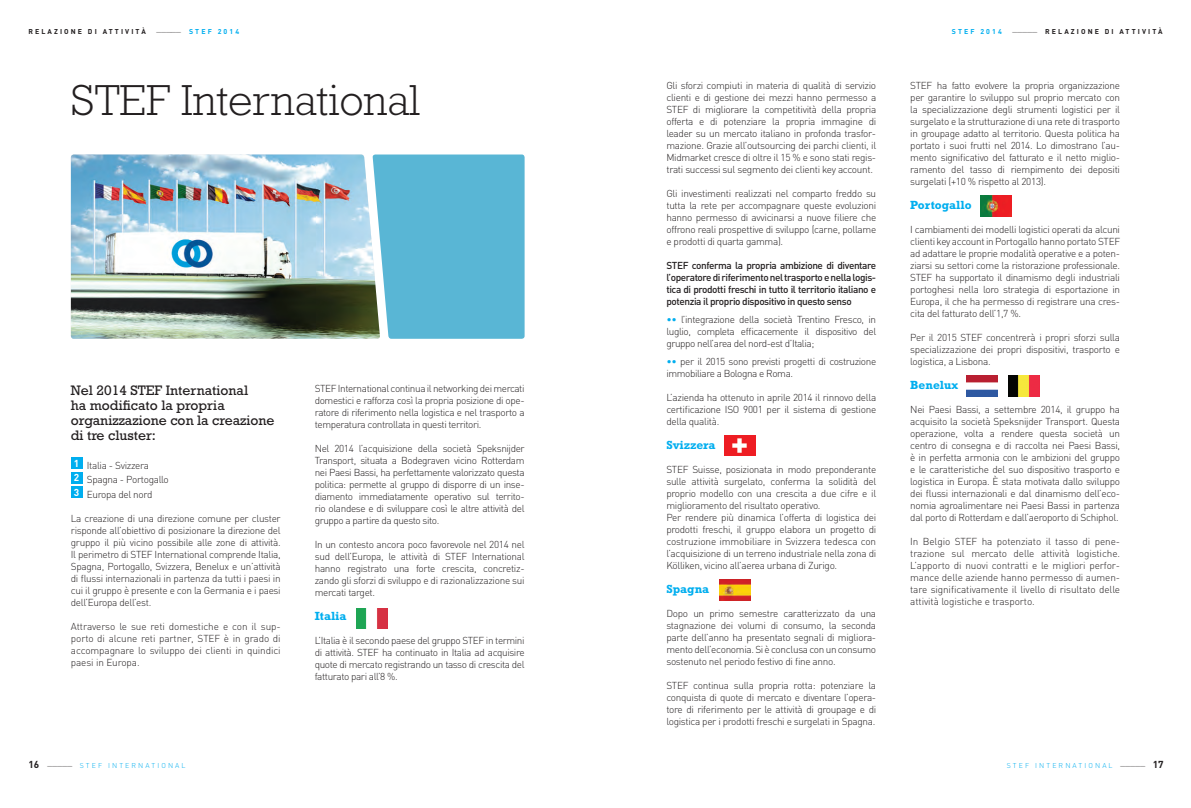
<style>
.page{position:relative;width:1191px;height:808px;background:#fff}
.page>*{position:absolute;margin:0;border:0;box-sizing:border-box;transform-origin:0 0}
.t1{font:300 44px "Rockwell";color:#231f20}
.t2{font:14px/15px "Rockwell";color:#231f20}
.t3{font:700 12px "Rockwell";color:#00aeef}
.t4{font:300 10px/12px "DIN";letter-spacing:-.03em;color:#231f20;text-align:justify}
.t5{font:500 10px/12px "DIN";letter-spacing:-.04em;color:#231f20;text-align:justify}
.t6{font:300 7px "DIN";letter-spacing:.3em;color:#00aeef}
.t7{font:700 7px "DIN";letter-spacing:.3em;color:#231f20}
.t8{font:700 7px "DIN";letter-spacing:.3em;color:#00aeef}
.s1{font-weight:300;color:#231f20}
.s2{font-weight:300}
.s3{color:#00aeef}
.s4{font-weight:700;font-size:10px;color:#231f20}
.s5{color:#231f20}
</style>
<div class="page">
<div style="left:380px;top:154px;width:144px;height:185px;background:#59b6d5"></div>
<img style="left:71px;top:154px;width:309px;height:185px">
<svg style="left:724px;top:435px;width:31px;height:21px"></svg>
<img style="left:728px;top:435px;width:22px;height:21px">
<img style="left:356px;top:608px;width:31px;height:21px">
<img style="left:980px;top:196px;width:31px;height:20px">
<img style="left:719px;top:579px;width:31px;height:21px">
<img style="left:966px;top:375px;width:31px;height:21px">
<img style="left:1008px;top:375px;width:31px;height:21px">
<div style="left:71px;top:458px;width:11px;height:11px;background:#00aeef"></div>
<div style="left:71px;top:472px;width:11px;height:11px;background:#00aeef"></div>
<div style="left:71px;top:486px;width:11px;height:12px;background:#00aeef"></div>
<p class="t7" style="left:28px;top:27px;width:119px">RELAZIONE DI ATTIVITÀ</p>
<p class="t8" style="left:156px;top:27px;width:85px"><span class="s1">—————</span> STEF 2014</p>
<p class="t8" style="left:951px;top:27px;width:52px">STEF 2014</p>
<p class="t7" style="left:1011px;top:27px;width:152px"><span class="s2">—————</span> RELAZIONE DI ATTIVITÀ</p>
<h1 class="t1" style="left:71px;top:75px;width:351px">STEF International</h1>
<h2 class="t2" style="left:71px;top:382px;width:205px">Nel 2014 STEF International<br>ha modificato la propria organizzazione con la creazione di tre cluster:</h2>
<p class="t4" style="left:74px;top:458px;width:97px;line-height:14.4px;text-align:left"><sup>1</sup> Italia - Svizzera<br><sup>2</sup> Spagna - Portogallo<br><sup>3</sup> Europa del nord</p>
<p class="t4" style="left:71px;top:512px;width:211px">La creazione di una direzione comune per cluster risponde all’obiettivo di posizionare la direzione del gruppo il più vicino possibile alle zone di attività.<br>Il perimetro di STEF International comprende Italia, Spagna, Portogallo, Svizzera, Benelux e un’attività di flussi internazionali in partenza da tutti i paesi in cui il gruppo è presente e con la Germania e i paesi dell’Europa dell’est.</p>
<p class="t4" style="left:71px;top:620px;width:211px">Attraverso le sue reti domestiche e con il sup&shy;porto di alcune reti partner, STEF è in grado di accompagnare lo sviluppo dei clienti in quindici paesi in Europa.</p>
<p class="t4" style="left:315px;top:382px;width:211px">STEF International continua il networking dei mercati domestici e rafforza così la propria posizione di ope&shy;ratore di riferimento nella logistica e nel trasporto a temperatura controllata in questi territori.</p>
<p class="t4" style="left:315px;top:442px;width:211px">Nel 2014 l’acquisizione della società Speksnijder Transport, situata a Bodegraven vicino Rotterdam nei Paesi Bassi, ha perfettamente valorizzato questa politica: permette al gruppo di disporre di un inse&shy;diamento immediatamente operativo sul territo&shy;rio olandese e di sviluppare così le altre attività del gruppo a partire da questo sito.</p>
<p class="t4" style="left:315px;top:538px;width:211px">In un contesto ancora poco favorevole nel 2014 nel sud dell’Europa, le attività di STEF International hanno registrato una forte crescita, concretiz&shy;zando gli sforzi di sviluppo e di razionalizzazione sui mercati target.</p>
<p class="t3" style="left:315px;top:609px;width:33px">Italia</p>
<p class="t4" style="left:315px;top:634px;width:211px">L’Italia è il secondo paese del gruppo STEF in termini di attività. STEF ha continuato in Italia ad acquisire quote di mercato registrando un tasso di crescita del fatturato pari all’8 %.</p>
<p class="t4" style="left:666px;top:79px;width:211px">Gli sforzi compiuti in materia di qualità di servizio clienti e di gestione dei mezzi hanno permesso a STEF di migliorare la competitività della propria offerta e di potenziare la propria immagine di leader su un mercato italiano in profonda trasfor&shy;mazione. Grazie all’outsourcing dei parchi clienti, il Midmarket cresce di oltre il 15 % e sono stati regis&shy;trati successi sul segmento dei clienti key account.</p>
<p class="t4" style="left:666px;top:187px;width:211px">Gli investimenti realizzati nel comparto freddo su tutta la rete per accompagnare queste evoluzioni hanno permesso di avvicinarsi a nuove filiere che offrono reali prospettive di sviluppo (carne, pollame e prodotti di quarta gamma).</p>
<p class="t5" style="left:666px;top:259px;width:211px">STEF conferma la propria ambizione di diventare l’operatore di riferimento nel trasporto e nella logis&shy;tica di prodotti freschi in tutto il territorio italiano e potenzia il proprio dispositivo in questo senso</p>
<p class="t4" style="left:666px;top:313px;width:211px"><span class="s3">••</span> l’integrazione della società Trentino Fresco, in luglio, completa efficacemente il dispositivo del gruppo nell’area del nord-est d’Italia;</p>
<p class="t4" style="left:666px;top:355px;width:211px"><span class="s3">••</span> per il 2015 sono previsti progetti di costruzione immobiliare a Bologna e Roma.</p>
<p class="t4" style="left:666px;top:391px;width:211px">L’azienda ha ottenuto in aprile 2014 il rinnovo della certificazione ISO 9001 per il sistema di gestione della qualità.</p>
<p class="t3" style="left:666px;top:438px;width:51px">Svizzera</p>
<p class="t4" style="left:666px;top:463px;width:211px;text-align:left">STEF Suisse, posizionata in modo preponderante sulle attività surgelato, conferma la solidità del proprio modello con una crescita a due cifre e il miglioramento del risultato operativo.<br>Per rendere più dinamica l’offerta di logistica dei prodotti freschi, il gruppo elabora un progetto di costruzione immobiliare in Svizzera tedesca con l’acquisizione di un terreno industriale nella zona di Kölliken, vicino all’aerea urbana di Zurigo.</p>
<p class="t3" style="left:666px;top:582px;width:44px">Spagna</p>
<p class="t4" style="left:666px;top:607px;width:211px">Dopo un primo semestre caratterizzato da una stagnazione dei volumi di consumo, la seconda parte dell’anno ha presentato segnali di migliora&shy;mento dell’economia. Si è conclusa con un consumo sostenuto nel periodo festivo di fine anno.</p>
<p class="t4" style="left:666px;top:679px;width:211px">STEF continua sulla propria rotta: potenziare la conquista di quote di mercato e diventare l’opera&shy;tore di riferimento per le attività di groupage e di logistica per i prodotti freschi e surgelati in Spagna.</p>
<p class="t4" style="left:910px;top:79px;width:211px">STEF ha fatto evolvere la propria organizzazione per garantire lo sviluppo sul proprio mercato con la specializzazione degli strumenti logistici per il surgelato e la strutturazione di una rete di trasporto in groupage adatto al territorio. Questa politica ha portato i suoi frutti nel 2014. Lo dimostrano l’au&shy;mento significativo del fatturato e il netto miglio&shy;ramento del tasso di riempimento dei depositi surgelati (+10 % rispetto al 2013).</p>
<p class="t3" style="left:910px;top:198px;width:63px">Portogallo</p>
<p class="t4" style="left:910px;top:223px;width:211px">I cambiamenti dei modelli logistici operati da alcuni clienti key account in Portogallo hanno portato STEF ad adattare le proprie modalità operative e a poten&shy;ziarsi su settori come la ristorazione professionale.<br>STEF ha supportato il dinamismo degli industriali portoghesi nella loro strategia di esportazione in Europa, il che ha permesso di registrare una cres&shy;cita del fatturato dell’1,7 %.</p>
<p class="t4" style="left:910px;top:331px;width:211px">Per il 2015 STEF concentrerà i propri sforzi sulla specializzazione dei propri dispositivi, trasporto e logistica, a Lisbona.</p>
<p class="t3" style="left:910px;top:378px;width:50px">Benelux</p>
<p class="t4" style="left:910px;top:403px;width:211px">Nei Paesi Bassi, a settembre 2014, il gruppo ha acquisito la società Speksnijder Transport. Questa operazione, volta a rendere questa società un centro di consegna e di raccolta nei Paesi Bassi, è in perfetta armonia con le ambizioni del gruppo e le caratteristiche del suo dispositivo trasporto e logistica in Europa. È stata motivata dallo sviluppo dei flussi internazionali e dal dinamismo dell’eco&shy;nomia agroalimentare nei Paesi Bassi in partenza dal porto di Rotterdam e dall’aeroporto di Schiphol.</p>
<p class="t4" style="left:910px;top:535px;width:211px">In Belgio STEF ha potenziato il tasso di pene&shy;trazione sul mercato delle attività logistiche.<br>L’apporto di nuovi contratti e le migliori perfor&shy;mance delle aziende hanno permesso di aumen&shy;tare significativamente il livello di risultato delle attività logistiche e trasporto.</p>
<p class="t6" style="left:28px;top:761px;width:159px"><span class="s4">16</span> <span class="s5">—————</span> STEF INTERNATIONAL</p>
<p class="t6" style="left:1006px;top:761px;width:158px">STEF INTERNATIONAL <span class="s5">—————</span> <span class="s4">17</span></p>
</div>
